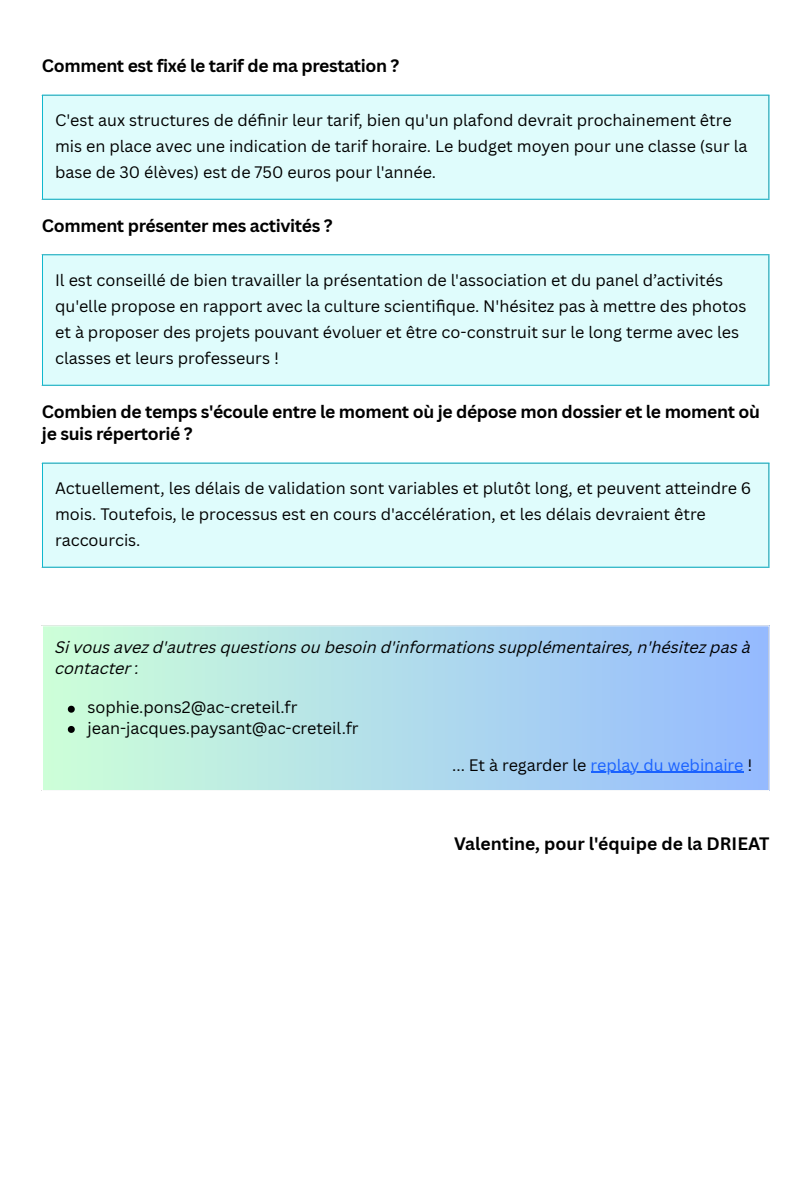
<style>
.page{position:relative;width:810px;height:1181px;background:#fff}
.page>*{position:absolute;margin:0;border:0;box-sizing:border-box;transform-origin:0 0}
.t1{font:700 17.55px/22.2px "Canva Sans";letter-spacing:-.02em;color:#000}
.t2{font:700 17.55px "Canva Sans";color:#000}
.t3{font:16.2px/26.2px "Canva Sans";color:#000}
.t4{font:italic 16.2px/21.1px "Canva Sans";color:#000}
.s1{color:#1a62ff}
</style>
<div class="page">
<div style="left:42px;top:95px;width:727px;height:104px;background:#dffcfc"></div>
<hr style="left:42px;top:96px;width:1px;height:103px;background:#0fb8ce">
<hr style="left:768px;top:96px;width:1px;height:103px;background:#0fb8ce">
<hr style="left:42px;top:95px;width:727px;height:1px;background:#0fb8ce">
<hr style="left:42px;top:199px;width:727px;height:1px;background:#0fb8ce">
<div style="left:42px;top:254px;width:727px;height:131px;background:#dffcfc"></div>
<hr style="left:42px;top:255px;width:1px;height:130px;background:#0fb8ce">
<hr style="left:768px;top:255px;width:1px;height:130px;background:#0fb8ce">
<hr style="left:42px;top:254px;width:727px;height:1px;background:#0fb8ce">
<hr style="left:42px;top:385px;width:727px;height:1px;background:#0fb8ce">
<div style="left:42px;top:463px;width:727px;height:104px;background:#dffcfc"></div>
<hr style="left:42px;top:463px;width:1px;height:103px;background:#0fb8ce">
<hr style="left:768px;top:463px;width:1px;height:103px;background:#0fb8ce">
<hr style="left:42px;top:462px;width:727px;height:1px;background:#0fb8ce">
<hr style="left:42px;top:566px;width:727px;height:1px;background:#0fb8ce">
<div style="left:42px;top:625px;width:727px;height:165px;background:linear-gradient(to right,#ceffd8,#93b9ff)"></div>
<hr style="left:591px;top:772px;width:152px;height:1px;background:#1a62ff">
<svg style="left:68px;top:705px;width:7px;height:7px"></svg>
<svg style="left:68px;top:726px;width:7px;height:7px"></svg>
<hr style="left:42px;top:626px;width:1px;height:164px;background:#fff">
<hr style="left:768px;top:626px;width:1px;height:164px;background:#fff">
<hr style="left:42px;top:625px;width:727px;height:1px;background:#fff">
<p class="t1" style="left:42px;top:54px;width:359px">Comment est fixé le tarif de ma prestation ?</p>
<p class="t3" style="left:55px;top:106px;width:694px">C'est aux structures de défi nir leur tarif, bien qu'un plafond devrait prochainement être mis en place avec une indication de tarif horaire. Le budget moyen pour une classe (sur la base de 30 élèves) est de 750 euros pour l'année.</p>
<p class="t1" style="left:42px;top:214px;width:292px">Comment présenter mes activités ?</p>
<p class="t3" style="left:55px;top:266px;width:693px">Il est conseillé de bien travailler la présentation de l'association et du panel d’activités qu'elle propose en rapport avec la culture scientifi que. N'hésitez pas à mettre des photos et à proposer des projets pouvant évoluer et être co-construit sur le long terme avec les classes et leurs professeurs !</p>
<p class="t1" style="left:42px;top:400px;width:720px">Combien de temps s'écoule entre le moment où je dépose mon dossier et le moment où je suis répertorié ?</p>
<p class="t3" style="left:55px;top:474px;width:698px">Actuellement, les délais de validation sont variables et plutôt long, et peuvent atteindre 6 mois. Toutefois, le processus est en cours d'accélération, et les délais devraient être raccourcis.</p>
<p class="t4" style="left:55px;top:637px;width:697px">Si vous avez d'autres questions ou besoin d'informations supplémentaires, n'hésitez pas à contacter :</p>
<p class="t3" style="left:87px;top:694px;width:212px">sophie.pons2@ac-creteil.fr</p>
<p class="t3" style="left:87px;top:715px;width:273px">jean-jacques.paysant@ac-creteil.fr</p>
<p class="t3" style="left:452px;top:751px;width:302px">... Et à regarder le <span class="s1">replay du webinaire</span> !</p>
<p class="t2" style="left:454px;top:831px;width:317px">Valentine, pour l'équipe de la DRIEAT</p>
</div>
